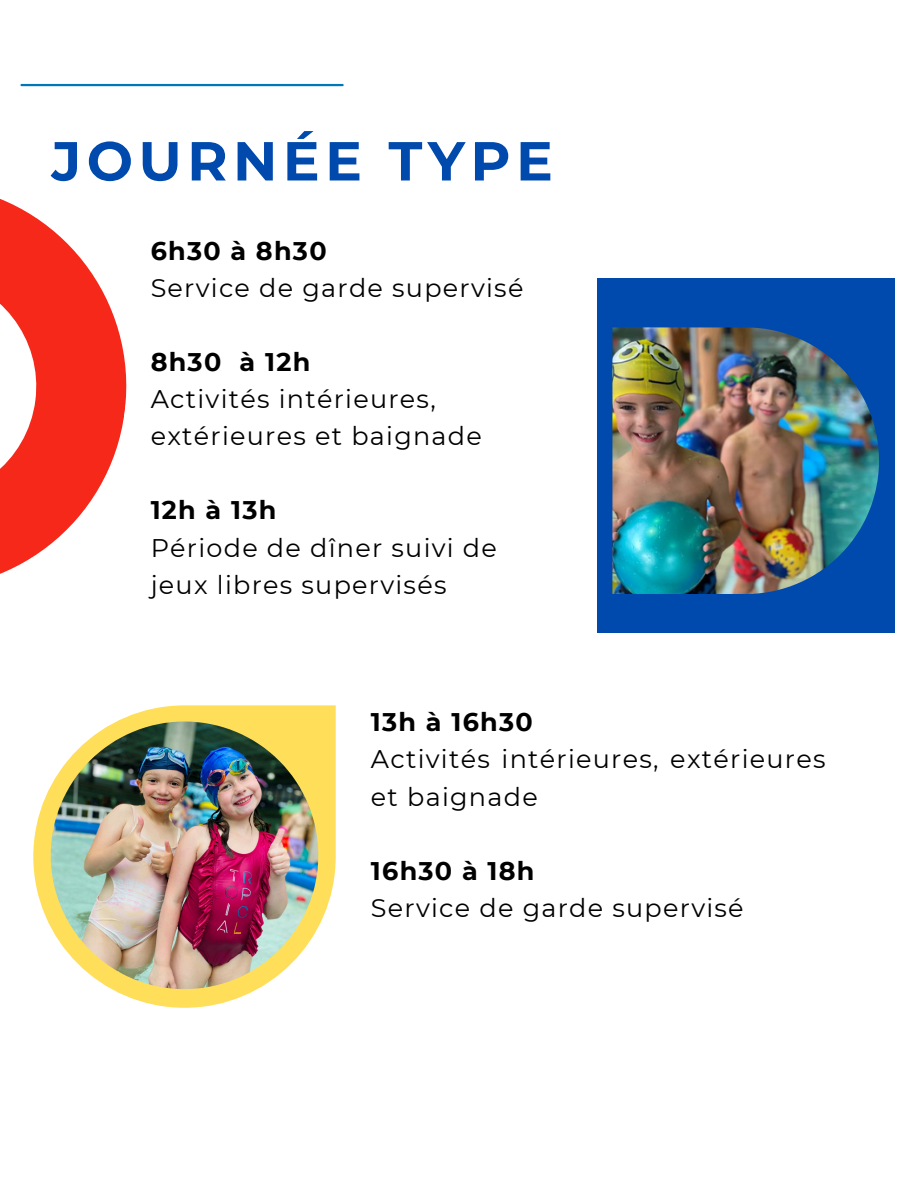
<style>
.page{position:relative;width:918px;height:1188px;background:#fff}
.page>*{position:absolute;margin:0;border:0;box-sizing:border-box;transform-origin:0 0}
.t1{font:700 54.9px "Montserrat";letter-spacing:.1em;color:#004aad}
.t2{font:25.5px/37.2px "Montserrat";letter-spacing:.05em;color:#000}
.t3{font:700 25.5px "Montserrat";letter-spacing:.05em;color:#000}
</style>
<div class="page">
<hr style="left:21px;top:84px;width:322px;height:2px;background:#0077b6">
<div style="left:597px;top:279px;width:297px;height:354px;background:#004aad"></div>
<svg style="left:0;top:199px;width:127px;height:375px;fill:#f52819"></svg>
<img style="left:612px;top:327px;width:267px;height:267px">
<svg style="left:33px;top:705px;width:303px;height:303px"></svg>
<img style="left:51px;top:722px;width:267px;height:267px">
<p class="t1" style="left:52px;top:127px;width:503px">JOURNÉE TYPE</p>
<p class="t3" style="left:151px;top:235px;width:177px">6h30 à 8h30</p>
<p class="t2" style="left:151px;top:269px;width:374px">Service de garde supervisé</p>
<p class="t3" style="left:151px;top:346px;width:161px">8h30 à 12h</p>
<p class="t2" style="left:151px;top:380px;width:333px">Activités intérieures, extérieures et baignade</p>
<p class="t3" style="left:151px;top:495px;width:127px">12h à 13h</p>
<p class="t2" style="left:151px;top:529px;width:348px">Période de dîner suivi de jeux libres supervisés</p>
<p class="t3" style="left:371px;top:707px;width:163px">13h à 16h30</p>
<p class="t2" style="left:371px;top:741px;width:456px">Activités intérieures, extérieures et baignade</p>
<p class="t3" style="left:371px;top:855px;width:165px">16h30 à 18h</p>
<p class="t2" style="left:371px;top:889px;width:374px">Service de garde supervisé</p>
</div>
